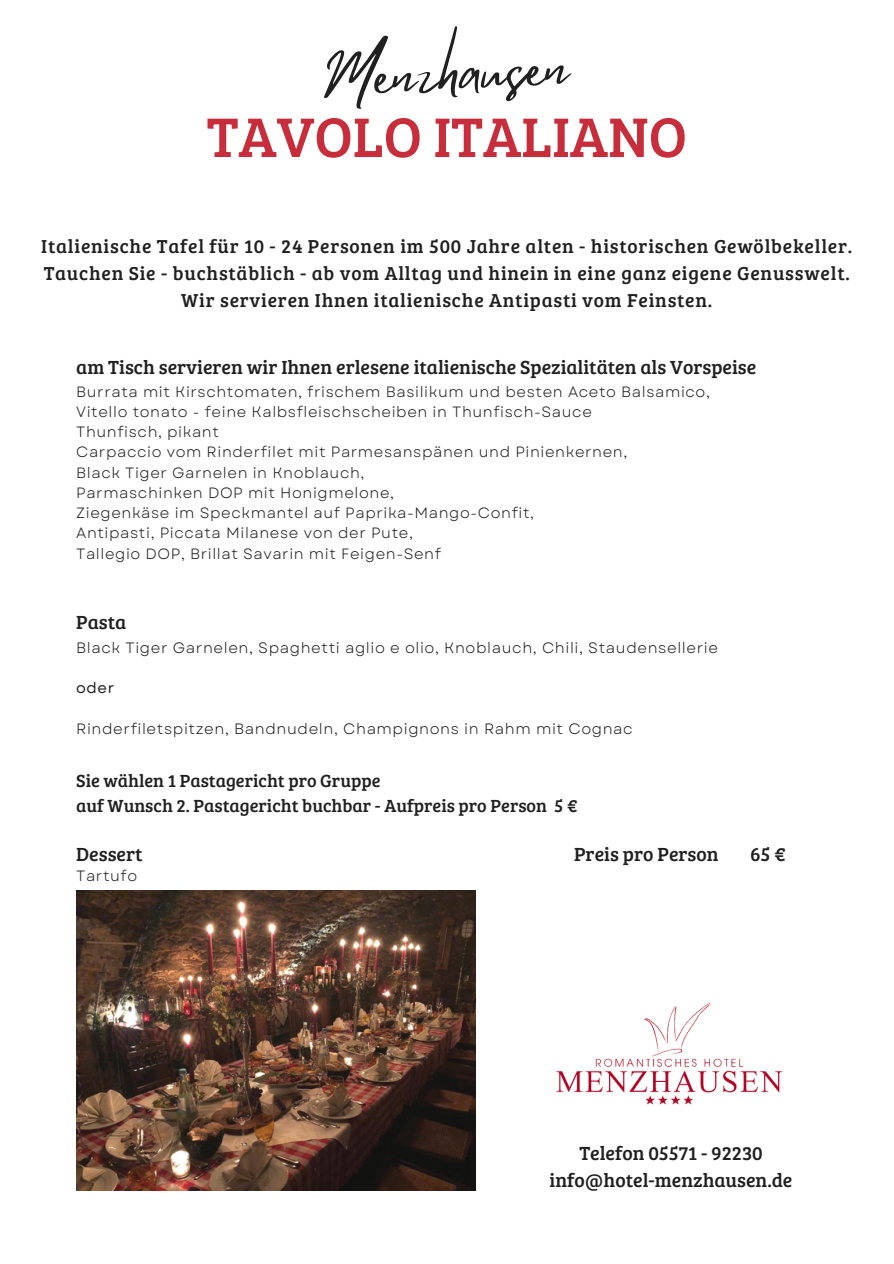
<style>
.page{position:relative;width:894px;height:1264px;background:#fff}
.page>*{position:absolute;margin:0;border:0;box-sizing:border-box;transform-origin:0 0}
.t1{font:59.4px "Mistrully";color:#202020}
.t2{font:57.6px "Bree Serif";color:#c72d3a}
.t3{font:19.65px/27px "Bree Serif";color:#202020;text-align:center}
.t4{font:19.35px/27px "Bree Serif";letter-spacing:.04em;color:#202020;text-align:center}
.t5{font:18.15px/24.8px "Bree Serif";color:#202020}
.t6{font:15px "Garet";letter-spacing:.04em;color:#202020}
.t7{font:15px "Garet";color:#202020}
.t8{font:14.85px "Garet";letter-spacing:.04em;color:#202020}
</style>
<div class="page">
<img style="left:556px;top:1002px;width:227px;height:103px">
<img style="left:76px;top:890px;width:400px;height:300px">
<h2 class="t1" style="left:322px;top:30px;width:245px;rotate:-3deg">Menzhausen</h2>
<h1 class="t2" style="left:206px;top:95px;width:481px">TAVOLO ITALIANO</h1>
<h3 class="t4" style="left:41px;top:232px;width:812px">Italienische Tafel für 10 - 24 Personen im 500 Jahre alten - historischen Gewölbekeller.<br>Tauchen Sie - buchstäblich - ab vom Alltag und hinein in eine ganz eigene Genusswelt.<br>Wir servieren Ihnen italienische Antipasti vom Feinsten.</h3>
<p class="t3" style="left:76px;top:352px;width:681px">am Tisch servieren wir Ihnen erlesene italienische Spezialitäten als Vorspeise</p>
<p class="t8" style="left:76px;top:380px;width:635px">Burrata mit Kirschtomaten, frischem Basilikum und besten Aceto Balsamico,</p>
<p class="t8" style="left:76px;top:401px;width:517px">Vitello tonato - feine Kalbsfleischscheiben in Thunfisch-Sauce</p>
<p class="t8" style="left:76px;top:421px;width:144px">Thunfisch, pikant</p>
<p class="t8" style="left:76px;top:441px;width:552px">Carpaccio vom Rinderfilet mit Parmesanspänen und Pinienkernen,</p>
<p class="t8" style="left:76px;top:461px;width:289px">Black Tiger Garnelen in Knoblauch,</p>
<p class="t8" style="left:76px;top:482px;width:319px">Parmaschinken DOP mit Honigmelone,</p>
<p class="t8" style="left:76px;top:502px;width:459px">Ziegenkäse im Speckmantel auf Paprika-Mango-Confit,</p>
<p class="t8" style="left:76px;top:522px;width:338px">Antipasti, Piccata Milanese von der Pute,</p>
<h3 class="t8" style="left:76px;top:542px;width:366px">Tallegio DOP, Brillat Savarin mit Feigen-Senf</h3>
<h3 class="t3" style="left:76px;top:607px;width:52px">Pasta</h3>
<p class="t6" style="left:76px;top:636px;width:643px">Black Tiger Garnelen, Spaghetti aglio e olio, Knoblauch, Chili, Staudensellerie</p>
<p class="t7" style="left:76px;top:677px;width:40px">oder</p>
<p class="t6" style="left:76px;top:717px;width:558px">Rinderfiletspitzen, Bandnudeln, Champignons in Rahm mit Cognac</p>
<p class="t5" style="left:76px;top:767px;width:502px">Sie wählen 1 Pastagericht pro Gruppe<br>auf Wunsch 2. Pastagericht buchbar - Aufpreis pro Person 5 €</p>
<h3 class="t3" style="left:76px;top:839px;width:68px">Dessert</h3>
<h3 class="t8" style="left:76px;top:865px;width:62px">Tartufo</h3>
<p class="t3" style="left:574px;top:839px;width:146px">Preis pro Person</p>
<p class="t3" style="left:749px;top:839px;width:37px">65€</p>
<h3 class="t3" style="left:549px;top:1138px;width:244px">Telefon 05571 - 92230 info@hotel-menzhausen.de</h3>
</div>
